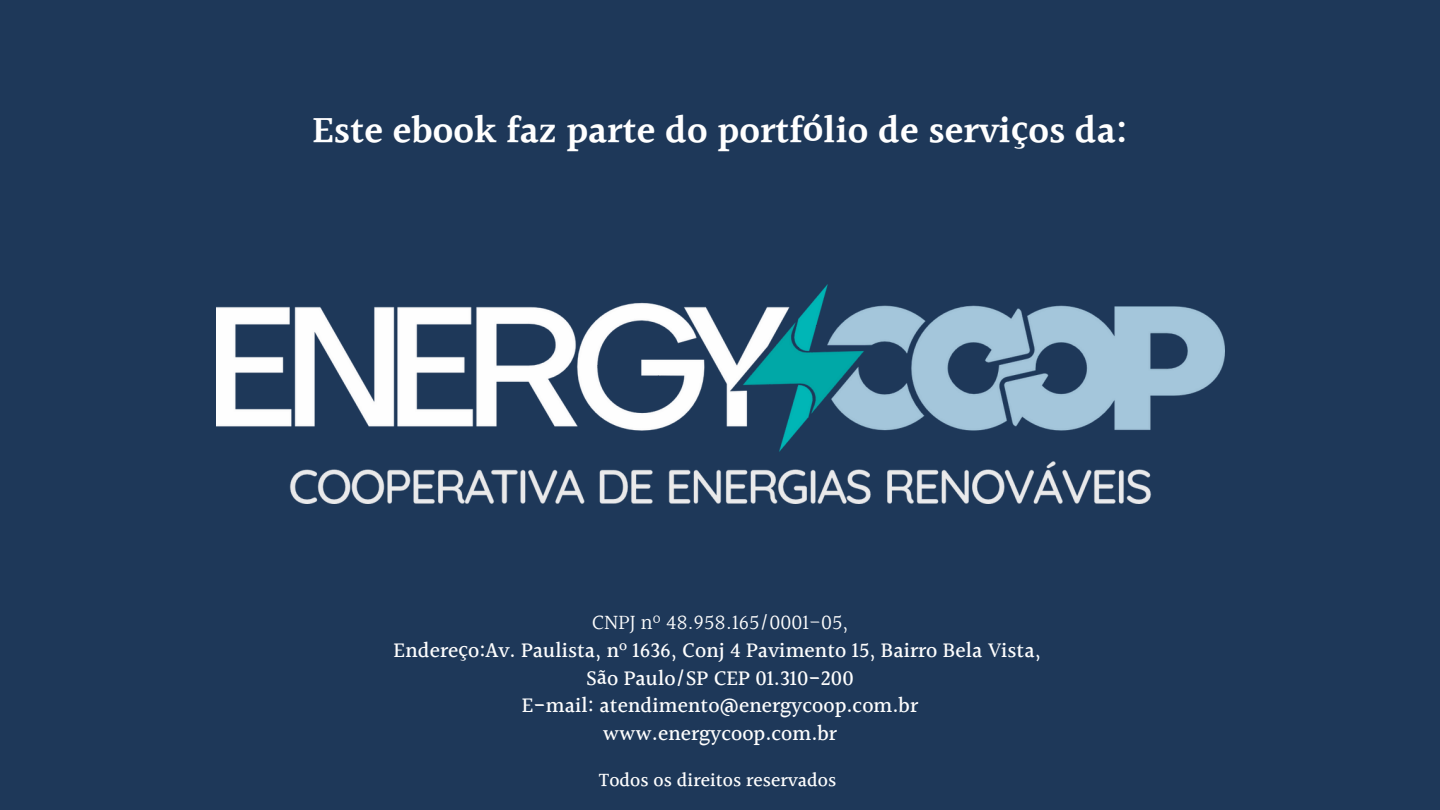
<style>
.page{position:relative;width:1440px;height:810px;background:#1e3859}
.page>*{position:absolute;margin:0;border:0;box-sizing:border-box;transform-origin:0 0}
.t1{font:600 38.5px "Halant";color:#fff}
.t2{font:500 21.6px "Halant";color:#fefefe}
.t3{font:21.6px "Halant";color:#fefefe}
.t4{font:500 19.6px "Halant";color:#fefefe}
</style>
<div class="page">
<img style="left:216px;top:285px;width:1008px;height:219px">
<p class="t1" style="left:312px;top:102px;width:817px">Este ebook faz parte do portfólio de serviços da:</p>
<p class="t3" style="left:592px;top:607px;width:258px">CNPJ nº 48.958.165/0001-05,</p>
<p class="t2" style="left:394px;top:634px;width:649px">Endereço:Av. Paulista, nº 1636, Conj 4 Pavimento 15, Bairro Bela Vista,</p>
<p class="t2" style="left:586px;top:662px;width:269px">São Paulo/SP CEP 01.310-200</p>
<p class="t2" style="left:522px;top:690px;width:398px">E-mail: atendimento@energycoop.com.br</p>
<p class="t2" style="left:603px;top:718px;width:236px">www.energycoop.com.br</p>
<p class="t4" style="left:599px;top:765px;width:239px">Todos os direitos reservados</p>
</div>
